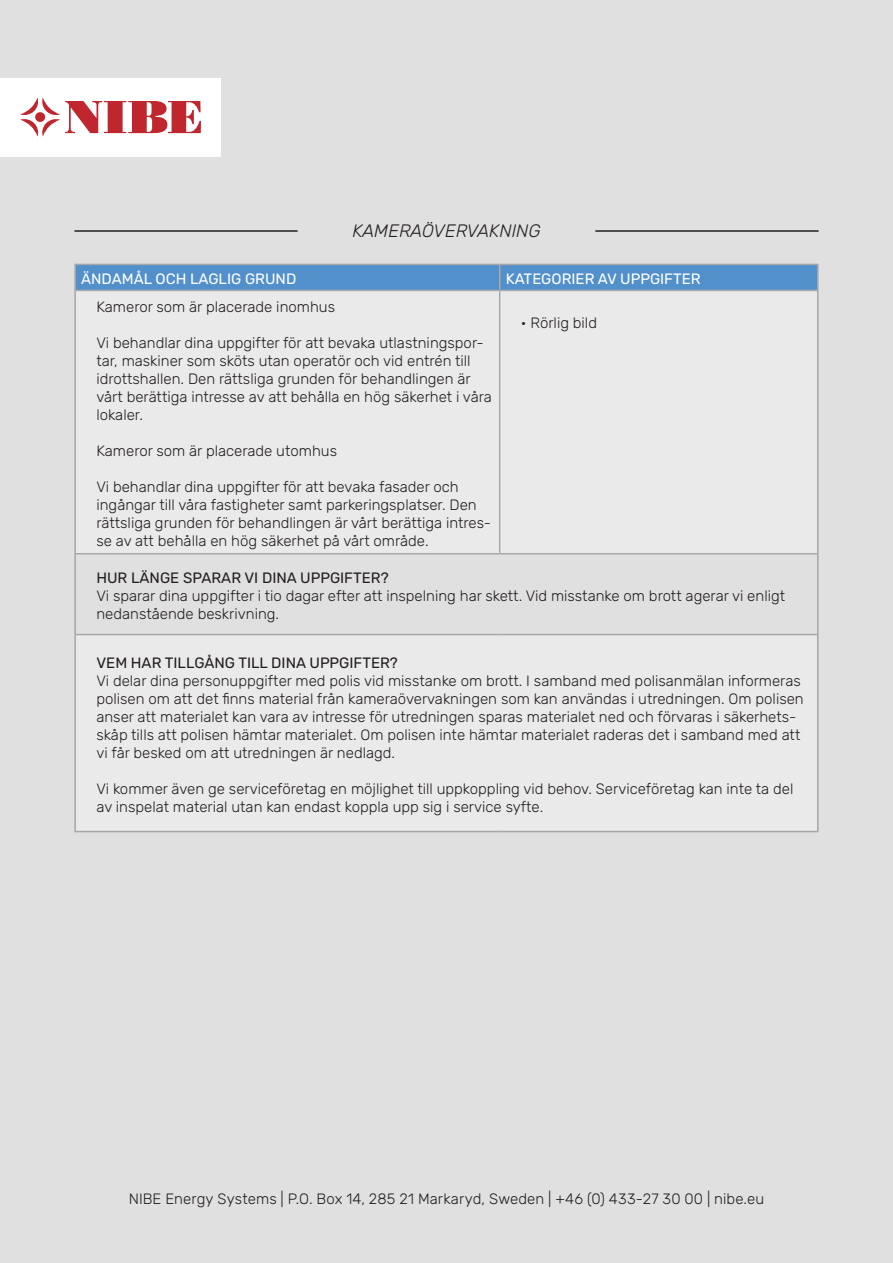
<style>
.page{position:relative;width:893px;height:1263px;background:#e1e0e0}
.page>*{position:absolute;margin:0;border:0;box-sizing:border-box;transform-origin:0 0}
.t1{font:italic 300 18px "Rubik";color:#231f20}
.t2{font:300 15px/18px "Rubik";color:#231f20}
.t3{font:15px "Rubik";color:#231f20}
.t4{font:15px "Rubik";color:#fff}
</style>
<div class="page">
<div style="left:2px;top:78px;width:219px;height:78px;background:#fff"></div>
<svg style="left:20px;top:98px;width:181px;height:39px"></svg>
<div style="left:75px;top:634px;width:743px;height:197px;background:#ebeaea"></div>
<hr style="left:74px;top:264px;width:426px;height:1px;background:#a5a6aa">
<hr style="left:74px;top:265px;width:2px;height:25px;background:#a5a6aa">
<hr style="left:500px;top:264px;width:319px;height:1px;background:#a5a6aa">
<hr style="left:817px;top:265px;width:2px;height:25px;background:#a5a6aa">
<hr style="left:74px;top:290px;width:2px;height:264px;background:#a5a6aa">
<hr style="left:817px;top:290px;width:2px;height:264px;background:#a5a6aa">
<hr style="left:74px;top:554px;width:2px;height:80px;background:#a5a6aa">
<hr style="left:74px;top:634px;width:2px;height:197px;background:#a5a6aa">
<hr style="left:74px;top:831px;width:426px;height:1px;background:#a5a6aa">
<hr style="left:500px;top:831px;width:319px;height:1px;background:#a5a6aa">
<svg style="left:75px;top:265px;width:743px;height:25px;background:#5390cb"></svg>
<hr style="left:76px;top:290px;width:424px;height:1px;background:#a8a9ad">
<hr style="left:500px;top:290px;width:317px;height:1px;background:#a8a9ad">
<hr style="left:499px;top:291px;width:1px;height:262px;background:#a8a9ad">
<hr style="left:76px;top:553px;width:424px;height:1px;background:#a8a9ad">
<hr style="left:500px;top:553px;width:317px;height:1px;background:#a8a9ad">
<hr style="left:76px;top:634px;width:424px;height:1px;background:#a8a9ad">
<hr style="left:500px;top:634px;width:317px;height:1px;background:#a8a9ad">
<hr style="left:817px;top:554px;width:2px;height:80px;background:#a5a6aa">
<hr style="left:817px;top:634px;width:2px;height:197px;background:#a5a6aa">
<hr style="left:74px;top:230px;width:224px;height:2px;background:#231f20">
<hr style="left:595px;top:230px;width:224px;height:2px;background:#231f20">
<p class="t1" style="left:352px;top:221px;width:190px">KAMERAÖVERVAKNING</p>
<p class="t4" style="left:81px;top:271px;width:217px">ÄNDAMÅL OCH LAGLIG GRUND</p>
<p class="t4" style="left:506px;top:271px;width:196px">KATEGORIER AV UPPGIFTER</p>
<p class="t2" style="left:96px;top:298px;width:240px">Kameror som är placerade inomhus</p>
<p class="t2" style="left:96px;top:334px;width:397px">Vi behandlar dina uppgifter för att bevaka utlastningspor&shy;tar, maskiner som sköts utan operatör och vid entrén till idrottshallen. Den rättsliga grunden för behandlingen är vårt berättiga intresse av att behålla en hög säkerhet i våra lokaler.</p>
<p class="t2" style="left:96px;top:442px;width:242px">Kameror som är placerade utomhus</p>
<p class="t2" style="left:96px;top:478px;width:396px">Vi behandlar dina uppgifter för att bevaka fasader och ingångar till våra fastigheter samt parkeringsplatser. Den rättsliga grunden för behandlingen är vårt berättiga intres&shy;se av att behålla en hög säkerhet på vårt område.</p>
<p class="t2" style="left:521px;top:315px;width:78px">• Rörlig bild</p>
<p class="t3" style="left:96px;top:570px;width:294px">HUR LÄNGE SPARAR VI DINA UPPGIFTER?</p>
<p class="t2" style="left:96px;top:587px;width:690px">Vi sparar dina uppgifter i tio dagar efter att inspelning har skett. Vid misstanke om brott agerar vi enligt nedanstående beskrivning.</p>
<p class="t3" style="left:96px;top:654px;width:303px">VEM HAR TILLGÅNG TILL DINA UPPGIFTER?</p>
<p class="t2" style="left:96px;top:672px;width:709px">Vi delar dina personuppgifter med polis vid misstanke om brott. I samband med polisanmälan informeras polisen om att det finns material från kameraövervakningen som kan användas i utredningen. Om polisen anser att materialet kan vara av intresse för utredningen sparas materialet ned och förvaras i säkerhets&shy;skåp tills att polisen hämtar materialet. Om polisen inte hämtar materialet raderas det i samband med att vi får besked om att utredningen är nedlagd.</p>
<p class="t2" style="left:96px;top:780px;width:698px">Vi kommer även ge serviceföretag en möjlighet till uppkoppling vid behov. Serviceföretag kan inte ta del av inspelat material utan kan endast koppla upp sig i service syfte.</p>
<p class="t2" style="left:129px;top:1190px;width:637px">NIBE Energy Systems | P.O. Box 14, 285 21 Markaryd, Sweden | +46 (0) 433-27 30 00 | nibe.eu</p>
</div>
